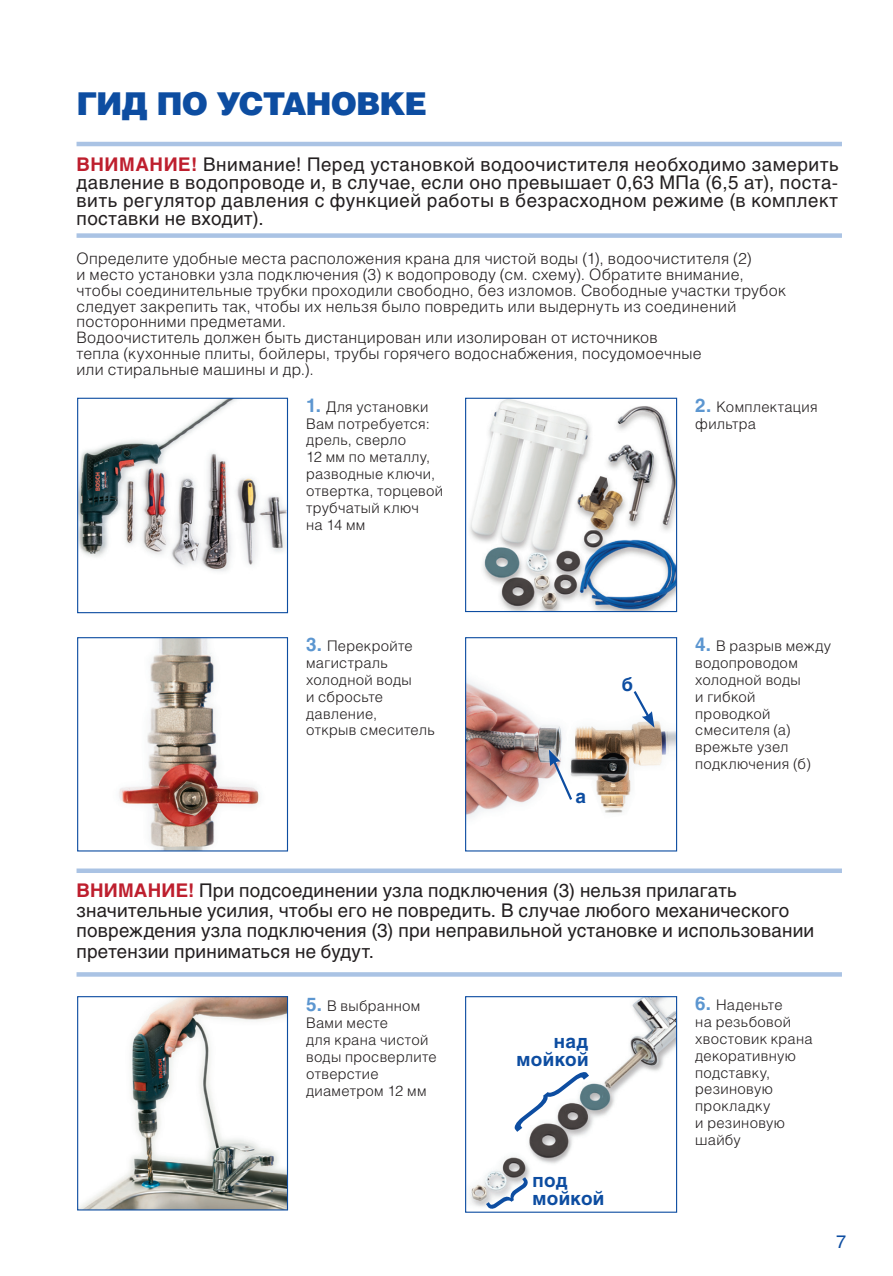
<style>
.page{position:relative;width:893px;height:1276px;background:#fff}
.page>*{position:absolute;margin:0;border:0;box-sizing:border-box;transform-origin:0 0}
.t1{font:31.5px "Helios Black C";letter-spacing:-.035em;color:#0d4da1}
.t2{font:18.68px/18px "Helios";letter-spacing:.01em;color:#231f20;text-align:justify}
.t3{font:700 18.68px/18px "Helios";letter-spacing:.02em;color:#0d4da1;text-align:right}
.t4{font:700 18.68px "Helios";color:#be1f2e}
.t5{font:18px "Helios";color:#0d4da1}
.t6{font:300 15.75px/15.8px "Helios";letter-spacing:.02em;color:#231f20}
.t7{font:300 14.62px/16.9px "Helios";letter-spacing:.02em;color:#231f20}
.s1{font-weight:700;color:#be1f2e}
.s2{font-weight:700;font-size:18.68px;color:#5c96d0}
</style>
<div class="page">
<hr style="left:77px;top:142px;width:765px;height:4px;background:#aac3e4">
<div style="left:77px;top:233px;width:765px;height:5px;background:#aac3e4"></div>
<img style="left:79px;top:400px;width:207px;height:172px">
<div style="left:77px;top:398px;width:211px;height:215px;border:1px solid #0d4da1"></div>
<img style="left:469px;top:400px;width:206px;height:210px">
<div style="left:465px;top:398px;width:212px;height:214px;border:1px solid #0d4da1"></div>
<img style="left:119px;top:639px;width:141px;height:210px">
<div style="left:77px;top:637px;width:211px;height:214px;border:1px solid #0d4da1"></div>
<img style="left:79px;top:998px;width:207px;height:210px">
<div style="left:77px;top:996px;width:211px;height:214px;border:1px solid #0d4da1"></div>
<img style="left:467px;top:678px;width:208px;height:141px">
<div style="left:465px;top:637px;width:212px;height:214px;border:1px solid #0d4da1"></div>
<svg style="left:632px;top:688px;width:22px;height:39px"></svg>
<svg style="left:549px;top:749px;width:25px;height:53px"></svg>
<div style="left:77px;top:868px;width:765px;height:5px;background:#aac3e4"></div>
<svg style="left:77px;top:972px;width:765px;height:4px;background:#adc5e5"></svg>
<img style="left:469px;top:998px;width:206px;height:209px">
<div style="left:465px;top:996px;width:212px;height:216px;border:1px solid #0d4da1"></div>
<svg style="left:510px;top:1066px;width:79px;height:65px"></svg>
<svg style="left:486px;top:1177px;width:46px;height:36px"></svg>
<h1 class="t1" style="left:77px;top:84px;width:352px">гид по установке</h1>
<p class="t4" style="left:77px;top:153px;width:29px">Внимание</p>
<p class="t2" style="left:77px;top:155px;width:764px;text-indent:114px"><span class="s1">!</span> Внимание! Перед установкой водоочистителя необходимо замерить давление в водопроводе и, в случае, если оно превышает 0,63 МПа (6,5 ат), поста&shy;вить регулятор давления с функцией работы в безрасходном режиме (в комплект поставки не входит).</p>
<p class="t6" style="left:77px;top:251px;width:711px">Определите удобные места расположения крана для чистой воды (1), водоочистителя (2)<br>и место установки узла подключения (3) к водопроводу (см. схему). Обратите внимание, чтобы соединительные трубки проходили свободно, без изломов. Свободные участки трубок следует закрепить так, чтобы их нельзя было повредить или выдернуть из соединений посторонними предметами.<br>Водоочиститель должен быть дистанцирован или изолирован от источников<br>тепла (кухонные плиты, бойлеры, трубы горячего водоснабжения, посудомоечные<br>или стиральные машины и др.).</p>
<p class="t7" style="left:306px;top:398px;width:139px"><span class="s2">1.</span> Для установки<br>Вам потребуется: дрель, сверло<br>12 мм по металлу, разводные ключи, отвертка, торцевой трубчатый ключ<br>на 14 мм</p>
<p class="t7" style="left:695px;top:398px;width:124px"><span class="s2">2.</span> Комплектация фильтра</p>
<p class="t7" style="left:306px;top:637px;width:130px"><span class="s2">3.</span> Перекройте магистраль холодной воды<br>и сбросьте давление,<br>открыв смеситель</p>
<p class="t7" style="left:695px;top:637px;width:137px"><span class="s2">4.</span> В разрыв между водопроводом холодной воды<br>и гибкой проводкой смесителя (а) врежьте узел подключения (б)</p>
<p class="t3" style="left:622px;top:676px;width:13px">б</p>
<p class="t3" style="left:575px;top:787px;width:12px">а</p>
<p class="t2" style="left:77px;top:880px;width:739px;line-height:20.2px;text-align:left;text-indent:111px"><span class="s1">!</span> При подсоединении узла подключения (3) нельзя прилагать значительные усилия, чтобы его не повредить. В случае любого механического повреждения узла подключения (3) при неправильной установке и использовании претензии приниматься не будут.</p>
<p class="t4" style="left:77px;top:879px;width:29px">Внимание</p>
<p class="t7" style="left:306px;top:997px;width:132px"><span class="s2">5.</span> В выбранном<br>Вами месте<br>для крана чистой воды просверлите отверстие диаметром 12 мм</p>
<p class="t7" style="left:695px;top:996px;width:119px"><span class="s2">6.</span> Наденьте<br>на резьбовой хвостовик крана декоративную подставку, резиновую прокладку<br>и резиновую шайбу</p>
<p class="t3" style="left:517px;top:1032px;width:73px">над мойкой</p>
<p class="t3" style="left:532px;top:1171px;width:73px;text-align:left">под мойкой</p>
<p class="t5" style="left:836px;top:1230px;width:12px">7</p>
</div>
